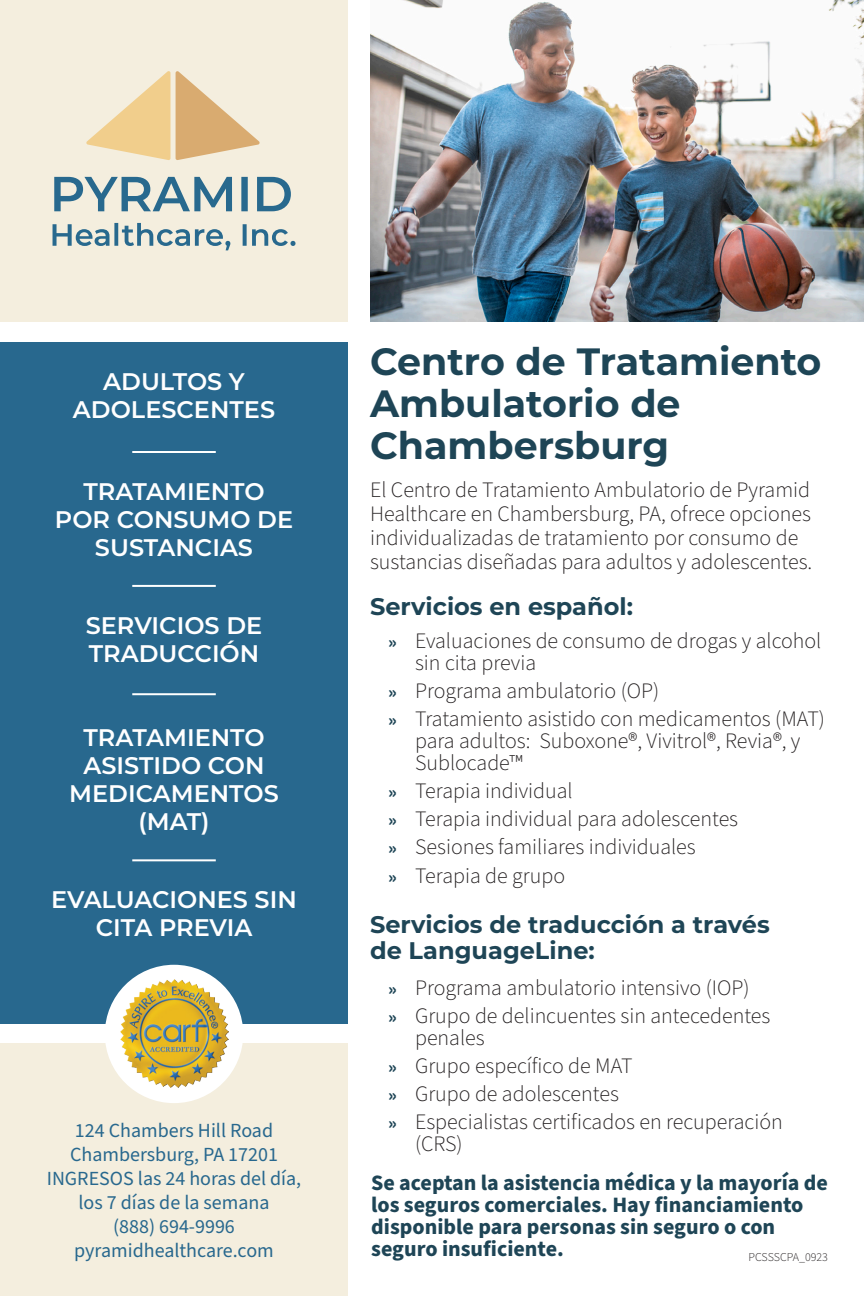
<style>
.page{position:relative;width:864px;height:1296px;background:#fff}
.page>*{position:absolute;margin:0;border:0;box-sizing:border-box;transform-origin:0 0}
.t1{font:700 38px/42px "Montserrat";color:#1e4556}
.t2{font:600 24px/28px "Montserrat";color:#fff;text-align:center}
.t3{font:700 24px/26px "Montserrat";color:#1e4556}
.t4{font:300 22px/22px "Source Sans Pro";color:#231f20}
.t5{font:700 22px/22px "Source Sans Pro";color:#1e4556}
.t6{font:20px/24px "Source Sans Pro";color:#28688e;text-align:center}
.t7{font:300 12px "Source Sans Pro";color:#231f20}
.s1{font-weight:700;font-size:18px;color:#1e4556}
</style>
<div class="page">
<div style="left:0;top:342px;width:347px;height:682px;background:#28688e"></div>
<div style="left:0;top:1043px;width:347px;height:253px;background:#f4eede"></div>
<div style="left:105px;top:965px;width:138px;height:138px;background:#fff;border-radius:50%"></div>
<div style="left:0;top:0;width:347px;height:322px;background:#f4eede"></div>
<img style="left:120px;top:980px;width:108px;height:108px">
<hr style="left:132px;top:585px;width:84px;height:2px;background:#fff">
<hr style="left:132px;top:859px;width:84px;height:2px;background:#fff">
<hr style="left:132px;top:451px;width:84px;height:2px;background:#fff">
<svg style="left:53px;top:223px;width:243px;height:27px"></svg>
<svg style="left:54px;top:177px;width:237px;height:34px"></svg>
<svg style="left:176px;top:71px;width:84px;height:89px"></svg>
<svg style="left:86px;top:71px;width:84px;height:89px"></svg>
<img style="left:370px;top:0;width:494px;height:322px">
<hr style="left:132px;top:693px;width:84px;height:2px;background:#fff">
<p class="t2" style="left:73px;top:366px;width:204px">ADULTOS Y<br>ADOLESCENTES</p>
<p class="t2" style="left:55px;top:477px;width:240px">TRATAMIENTO<br>POR CONSUMO DE<br>SUSTANCIAS</p>
<p class="t2" style="left:86px;top:611px;width:178px;text-align:left">SERVICIOS DE<br>TRADUCCIÓN</p>
<p class="t2" style="left:69px;top:722px;width:211px">TRATAMIENTO<br>ASISTIDO CON<br>MEDICAMENTOS (MAT)</p>
<p class="t2" style="left:51px;top:884px;width:247px">EVALUACIONES SIN<br>CITA PREVIA</p>
<p class="t6" style="left:75px;top:1119px;width:200px">124 Chambers Hill Road</p>
<p class="t6" style="left:70px;top:1143px;width:209px">Chambersburg, PA 17201</p>
<p class="t6" style="left:47px;top:1167px;width:256px">INGRESOS las 24 horas del día, los 7 días de la semana</p>
<p class="t6" style="left:113px;top:1215px;width:123px">(888) 694-9996</p>
<p class="t6" style="left:74px;top:1239px;width:201px">pyramidhealthcare.com</p>
<p class="t1" style="left:370px;top:338px;width:453px">Centro de Tratamiento<br>Ambulatorio de<br>Chambersburg</p>
<p class="t4" style="left:370px;top:479px;width:444px;line-height:24px">El Centro de Tratamiento Ambulatorio de Pyramid Healthcare en Chambersburg, PA, ofrece opciones individualizadas de tratamiento por consumo de sustancias diseñadas para adultos y adolescentes.</p>
<p class="t3" style="left:370px;top:592px;width:264px">Servicios en español:</p>
<p class="t4" style="left:415px;top:630px;width:408px;text-indent:-27px"><span class="s1">»</span> Evaluaciones de consumo de drogas y alcohol sin cita previa</p>
<p class="t4" style="left:388px;top:680px;width:273px"><span class="s1">»</span> Programa ambulatorio (OP)</p>
<p class="t4" style="left:415px;top:709px;width:411px;text-indent:-27px"><span class="s1">»</span> Tratamiento asistido con medicamentos (MAT) para adultos: Suboxone®, Vivitrol®, Revia®, y<br>Sublocade™</p>
<p class="t4" style="left:388px;top:781px;width:186px"><span class="s1">»</span> Terapia individual</p>
<p class="t4" style="left:388px;top:809px;width:352px"><span class="s1">»</span> Terapia individual para adolescentes</p>
<p class="t4" style="left:388px;top:837px;width:309px"><span class="s1">»</span> Sesiones familiares individuales</p>
<p class="t4" style="left:388px;top:865px;width:179px"><span class="s1">»</span> Terapia de grupo</p>
<p class="t3" style="left:370px;top:910px;width:401px">Servicios de traducción a través de LanguageLine:</p>
<p class="t4" style="left:388px;top:977px;width:363px"><span class="s1">»</span> Programa ambulatorio intensivo (IOP)</p>
<p class="t4" style="left:415px;top:1005px;width:357px;text-indent:-27px"><span class="s1">»</span> Grupo de delincuentes sin antecedentes penales</p>
<p class="t4" style="left:388px;top:1055px;width:246px"><span class="s1">»</span> Grupo específico de MAT</p>
<p class="t4" style="left:388px;top:1083px;width:232px"><span class="s1">»</span> Grupo de adolescentes</p>
<p class="t4" style="left:415px;top:1111px;width:369px;text-indent:-27px"><span class="s1">»</span> Especialistas certificados en recuperación (CRS)</p>
<p class="t5" style="left:371px;top:1173px;width:458px">Se aceptan la asistencia médica y la mayoría de los seguros comerciales. Hay financiamiento disponible para personas sin seguro o con seguro insuficiente.</p>
<p class="t7" style="left:749px;top:1249px;width:81px">PCSSSCPA_0923</p>
</div>
